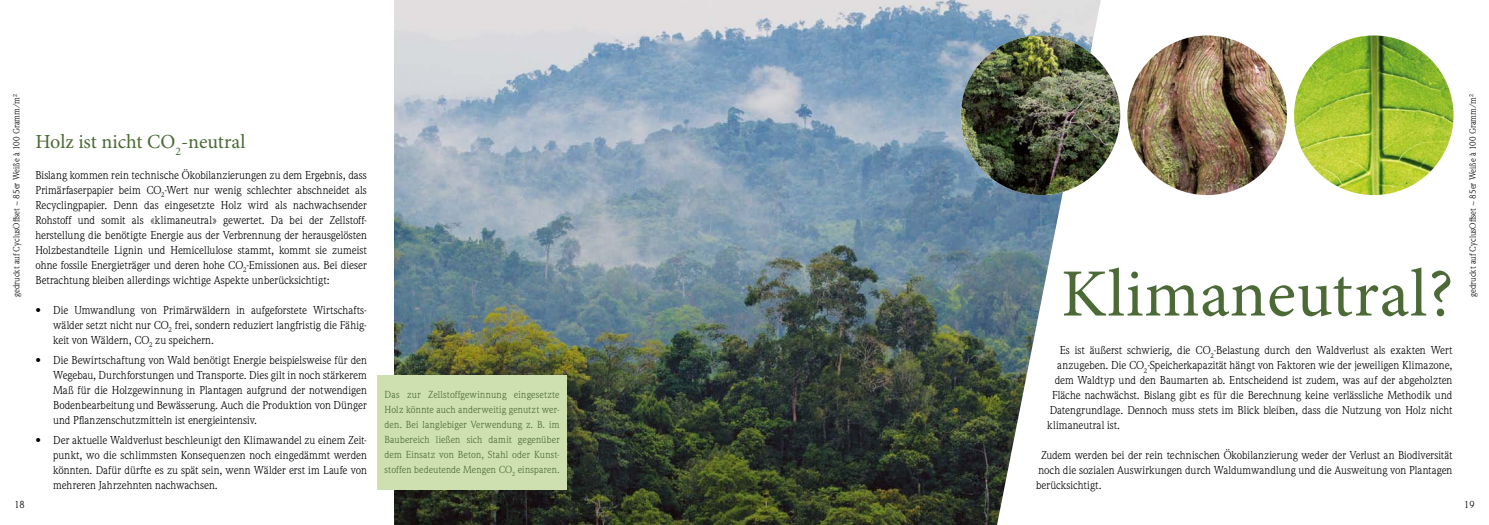
<style>
.page{position:relative;width:1489px;height:525px;background:#fff}
.page>*{position:absolute;margin:0;border:0;box-sizing:border-box;transform-origin:0 0}
.t1{font:67.5px "Minion Pro";letter-spacing:.01em;color:#4b6a36}
.t2{font:20px "Minion Pro";letter-spacing:-.005em;color:#4b6a36}
.t3{font:11.25px/15px "Weidemann";color:#000;text-align:justify}
.t4{font:10px/15px "Weidemann";letter-spacing:.01em;color:#4b6a36;text-align:justify}
.t5{font:10px "Weidemann";color:#000}
.t6{font:8.75px "Weidemann Std";color:#000}
</style>
<div class="page">
<img style="left:394px;top:0;width:706px;height:524px">
<img style="left:960px;top:35px;width:160px;height:160px;border-radius:80px">
<img style="left:1293px;top:35px;width:160px;height:160px;border-radius:80px">
<img style="left:1127px;top:35px;width:159px;height:160px;border-radius:80px">
<div style="left:377px;top:375px;width:189px;height:114px;background:#cee0b0"></div>
<p class="t6" style="left:11px;top:297px;width:204px;rotate:-90deg">gedruckt auf CyclusOffset ~ 85er Weiße à 100 Gramm/m²</p>
<p class="t6" style="left:1467px;top:297px;width:204px;rotate:-90deg">gedruckt auf CyclusOffset ~ 85er Weiße à 100 Gramm/m²</p>
<h2 class="t2" style="left:35px;top:130px;width:211px">Holz ist nicht CO<sub>2</sub>-neutral</h2>
<p class="t3" style="left:35px;top:167px;width:333px">Bislang kommen rein technische Ökobilanzierungen zu dem Ergebnis, dass Primärfaserpapier beim CO<sub>2</sub>-Wert nur wenig schlechter abschneidet als Recyclingpapier. Denn das eingesetzte Holz wird als nachwachsender Rohstoff und somit als «klimaneutral» gewertet. Da bei der Zellstoff&shy;herstellung die benötigte Energie aus der Verbrennung der herausgelösten Holzbestandteile Lignin und Hemicellulose stammt, kommt sie zumeist ohne fossile Energieträger und deren hohe CO<sub>2</sub>-Emissionen aus. Bei dieser Betrachtung bleiben allerdings wichtige Aspekte unberücksichtigt:</p>
<p class="t3" style="left:53px;top:302px;width:315px;text-indent:-18px">• Die Umwandlung von Primärwäldern in aufgeforstete Wirtschafts&shy;wälder setzt nicht nur CO<sub>2</sub> frei, sondern reduziert langfristig die Fähig&shy;keit von Wäldern, CO<sub>2</sub> zu speichern.</p>
<p class="t3" style="left:53px;top:352px;width:315px;text-indent:-18px">• Die Bewirtschaftung von Wald benötigt Energie beispielsweise für den Wegebau, Durchforstungen und Transporte. Dies gilt in noch stärkerem Maß für die Holzgewinnung in Plantagen aufgrund der notwendigen Bodenbearbeitung und Bewässerung. Auch die Produktion von Dünger und Pflanzenschutzmitteln ist energieintensiv.</p>
<p class="t3" style="left:53px;top:432px;width:315px;text-indent:-18px">• Der aktuelle Waldverlust beschleunigt den Klimawandel zu einem Zeit&shy;punkt, wo die schlimmsten Konsequenzen noch eingedämmt werden könnten. Dafür dürfte es zu spät sein, wenn Wälder erst im Laufe von mehreren Jahrzehnten nachwachsen.</p>
<h1 class="t1" style="left:1060px;top:253px;width:394px">Klimaneutral?</h1>
<p class="t3" style="left:1059px;top:342px;width:394px">Es ist äußerst schwierig, die CO<sub>2</sub>-Belastung durch den Waldverlust als exakten Wert</p>
<p class="t3" style="left:1057px;top:357px;width:396px">anzugeben. Die CO<sub>2</sub>-Speicherkapazität hängt von Faktoren wie der jeweiligen Klimazone,</p>
<p class="t3" style="left:1054px;top:372px;width:399px">dem Waldtyp und den Baumarten ab. Entscheidend ist zudem, was auf der abgeholzten</p>
<p class="t3" style="left:1052px;top:387px;width:401px">Fläche nachwächst. Bislang gibt es für die Berechnung keine verlässliche Methodik und</p>
<p class="t3" style="left:1049px;top:402px;width:404px">Datengrundlage. Dennoch muss stets im Blick bleiben, dass die Nutzung von Holz nicht</p>
<p class="t3" style="left:1047px;top:417px;width:74px">klimaneutral ist.</p>
<p class="t3" style="left:1035px;top:447px;width:418px;text-indent:5px">Zudem werden bei der rein technischen Ökobilanzierung weder der Verlust an Biodiversität noch die sozialen Auswirkungen durch Waldumwandlung und die Ausweitung von Plantagen berücksichtigt.</p>
<p class="t4" style="left:384px;top:386px;width:176px">Das zur Zellstoffgewinnung eingesetzte Holz könnte auch anderweitig genutzt wer&shy;den. Bei langlebiger Verwendung z. B. im Baubereich ließen sich damit gegenüber dem Einsatz von Beton, Stahl oder Kunst&shy;stoffen bedeutende Mengen CO<sub>2</sub> einsparen.</p>
<p class="t5" style="left:14px;top:498px;width:12px">18</p>
<p class="t5" style="left:1463px;top:498px;width:12px">19</p>
</div>
